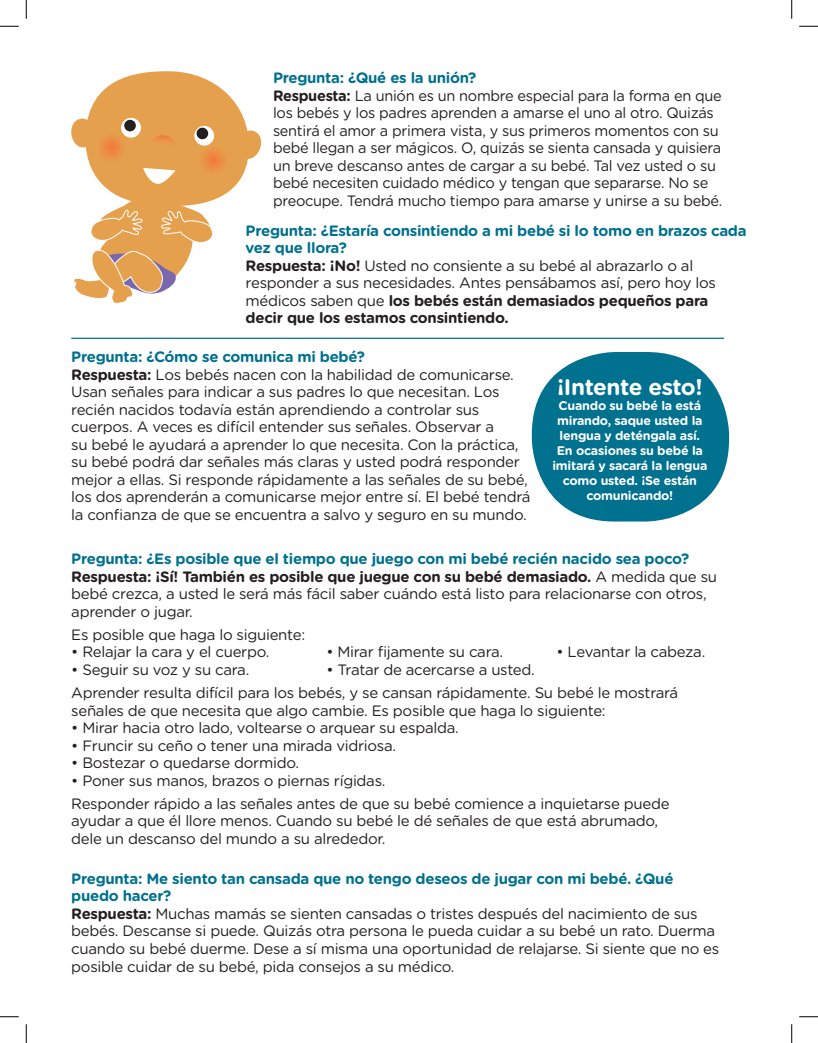
<style>
.page{position:relative;width:818px;height:1043px;background:#fff}
.page>*{position:absolute;margin:0;border:0;box-sizing:border-box;transform-origin:0 0}
.t1{font:700 22.5px "Gotham Rounded";letter-spacing:-.02em;color:#fff}
.t2{font:15px/17.5px "Gotham Rounded";letter-spacing:-.02em;color:#231f20}
.t3{font:700 15px/17.5px "Gotham Rounded";letter-spacing:-.02em;color:#00718e}
.t4{font:700 12.5px/15px "Gotham Rounded";letter-spacing:-.02em;color:#fff;text-align:center}
.s1{font-weight:700}
</style>
<div class="page">
<div style="left:531px;top:352px;width:198px;height:169px;background:#00718e;border-radius:83px"></div>
<hr style="left:71px;top:338px;width:653px;height:1px;background:#00718e">
<svg style="left:71px;top:71px;width:190px;height:233px"></svg>
<svg style="left:0;top:25px;width:19px;height:2px"></svg>
<svg style="left:799px;top:25px;width:19px;height:2px"></svg>
<svg style="left:0;top:1016px;width:19px;height:1px"></svg>
<svg style="left:799px;top:1016px;width:19px;height:1px"></svg>
<svg style="left:25px;top:0;width:2px;height:19px"></svg>
<svg style="left:25px;top:1024px;width:2px;height:18px"></svg>
<svg style="left:791px;top:0;width:1px;height:19px"></svg>
<svg style="left:791px;top:1024px;width:1px;height:18px"></svg>
<p class="t3" style="left:273px;top:69px;width:205px">Pregunta: ¿Qué es la unión?</p>
<p class="t2" style="left:273px;top:86px;width:450px"><span class="s1">Respuesta:</span> La unión es un nombre especial para la forma en que los bebés y los padres aprenden a amarse el uno al otro. Quizás sentirá el amor a primera vista, y sus primeros momentos con su bebé llegan a ser mágicos. O, quizás se sienta cansada y quisiera un breve descanso antes de cargar a su bebé. Tal vez usted o su bebé necesiten cuidado médico y tengan que separarse. No se preocupe. Tendrá mucho tiempo para amarse y unirse a su bebé.</p>
<p class="t3" style="left:245px;top:221px;width:502px">Pregunta: ¿Estaría consintiendo a mi bebé si lo tomo en brazos cada vez que llora?</p>
<p class="t2" style="left:245px;top:256px;width:472px"><span class="s1">Respuesta: ¡No!</span> Usted no consiente a su bebé al abrazarlo o al responder a sus necesidades. Antes pensábamos así, pero hoy los médicos saben que <span class="s1">los bebés están demasiados pequeños para decir que los estamos consintiendo.</span></p>
<p class="t3" style="left:71px;top:347px;width:295px">Pregunta: ¿Cómo se comunica mi bebé?</p>
<p class="t2" style="left:71px;top:365px;width:460px"><span class="s1">Respuesta:</span> Los bebés nacen con la habilidad de comunicarse.<br>Usan señales para indicar a sus padres lo que necesitan. Los recién nacidos todavía están aprendiendo a controlar sus cuerpos. A veces es difícil entender sus señales. Observar a<br>su bebé le ayudará a aprender lo que necesita. Con la práctica, su bebé podrá dar señales más claras y usted podrá responder mejor a ellas. Si responde rápidamente a las señales de su bebé, los dos aprenderán a comunicarse mejor entre sí. El bebé tendrá la confianza de que se encuentra a salvo y seguro en su mundo.</p>
<p class="t1" style="left:557px;top:371px;width:147px">¡Intente esto!</p>
<p class="t4" style="left:558px;top:398px;width:144px">Cuando su bebé la está</p>
<p class="t4" style="left:557px;top:413px;width:147px">mirando, saque usted la</p>
<p class="t4" style="left:559px;top:428px;width:142px">lengua y deténgala así.</p>
<p class="t4" style="left:557px;top:443px;width:148px">En ocasiones su bebé la</p>
<p class="t4" style="left:552px;top:458px;width:156px">imitará y sacará la lengua</p>
<p class="t4" style="left:562px;top:473px;width:136px">como usted. ¡Se están comunicando!</p>
<p class="t3" style="left:71px;top:549px;width:619px">Pregunta: ¿Es posible que el tiempo que juego con mi bebé recién nacido sea poco?</p>
<p class="t2" style="left:71px;top:567px;width:647px"><span class="s1">Respuesta: ¡Sí! También es posible que juegue con su bebé demasiado.</span> A medida que su bebé crezca, a usted le será más fácil saber cuándo está listo para relacionarse con otros, aprender o jugar.</p>
<p class="t2" style="left:71px;top:625px;width:235px">Es posible que haga lo siguiente:</p>
<p class="t2" style="left:71px;top:642px;width:200px">• Relajar la cara y el cuerpo.</p>
<p class="t2" style="left:326px;top:642px;width:178px">• Mirar fijamente su cara.</p>
<p class="t2" style="left:556px;top:642px;width:150px">• Levantar la cabeza.</p>
<p class="t2" style="left:71px;top:660px;width:179px">• Seguir su voz y su cara.</p>
<p class="t2" style="left:326px;top:660px;width:210px">• Tratar de acercarse a usted.</p>
<p class="t2" style="left:71px;top:683px;width:608px">Aprender resulta difícil para los bebés, y se cansan rápidamente. Su bebé le mostrará señales de que necesita que algo cambie. Es posible que haga lo siguiente:</p>
<p class="t2" style="left:71px;top:718px;width:389px">• Mirar hacia otro lado, voltearse o arquear su espalda.</p>
<p class="t2" style="left:71px;top:735px;width:326px">• Fruncir su ceño o tener una mirada vidriosa.</p>
<p class="t2" style="left:71px;top:753px;width:229px">• Bostezar o quedarse dormido.</p>
<p class="t2" style="left:71px;top:770px;width:316px">• Poner sus manos, brazos o piernas rígidas.</p>
<p class="t2" style="left:71px;top:794px;width:599px">Responder rápido a las señales antes de que su bebé comience a inquietarse puede ayudar a que él llore menos. Cuando su bebé le dé señales de que está abrumado, dele un descanso del mundo a su alrededor.</p>
<p class="t3" style="left:71px;top:869px;width:603px">Pregunta: Me siento tan cansada que no tengo deseos de jugar con mi bebé. ¿Qué puedo hacer?</p>
<p class="t2" style="left:71px;top:904px;width:649px"><span class="s1">Respuesta:</span> Muchas mamás se sienten cansadas o tristes después del nacimiento de sus bebés. Descanse si puede. Quizás otra persona le pueda cuidar a su bebé un rato. Duerma cuando su bebé duerme. Dese a sí misma una oportunidad de relajarse. Si siente que no es posible cuidar de su bebé, pida consejos a su médico.</p>
</div>
